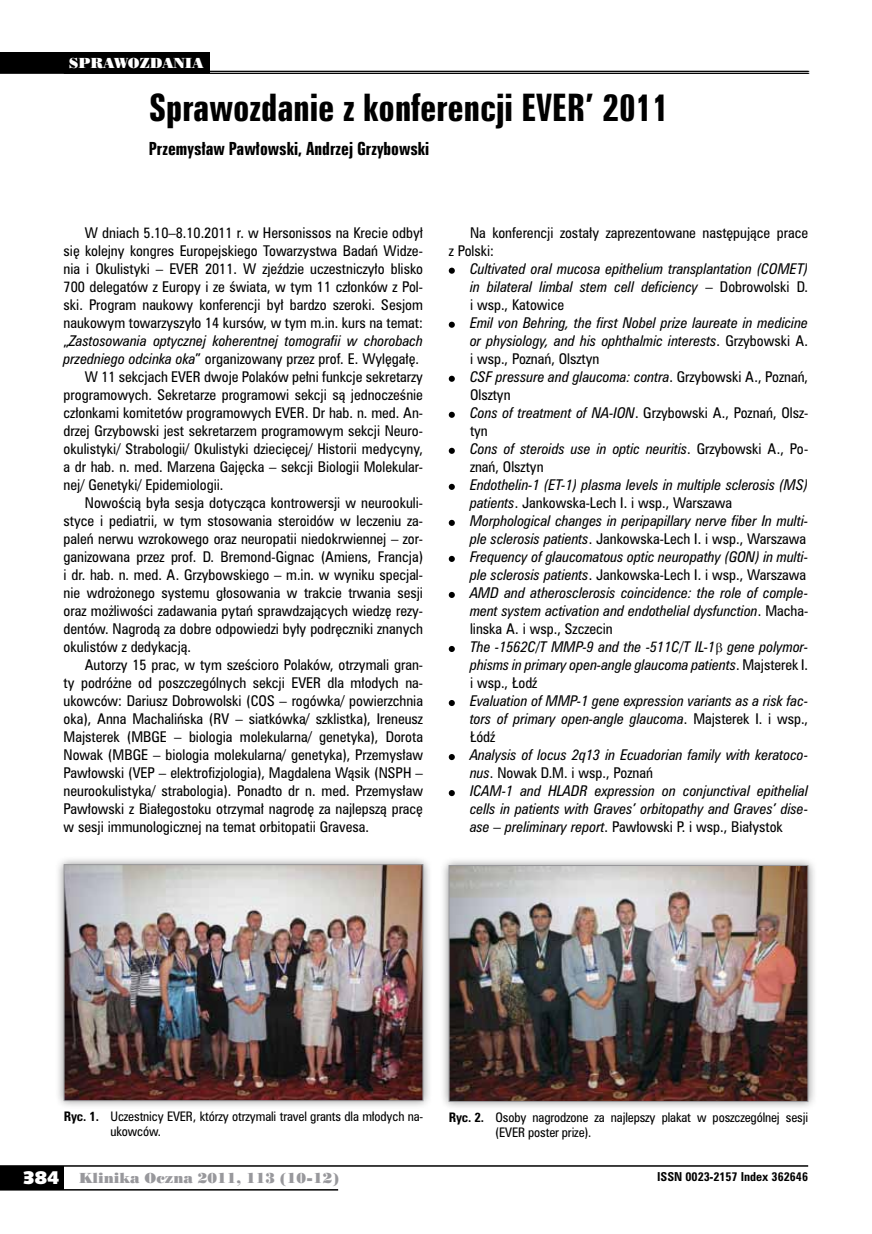
<style>
.page{position:relative;width:872px;height:1234px;background:#fff}
.page>*{position:absolute;margin:0;border:0;box-sizing:border-box;transform-origin:0 0}
.t1{font:34.5px "Zurich Bd X Cn PL";color:#000}
.t2{font:16.5px "Zurich Bd X Cn PL";color:#000}
.t3{font:13.5px/18px "Zurich Cn PL";color:#000}
.t4{font:italic 13.5px/18px "Zurich Cn PL";color:#000;text-align:justify}
.t5{font:13.5px "Poster Bodoni PL";color:#98989c}
.t6{font:13.5px "Poster Bodoni PL";color:#fff}
.t7{font:12px/15px "Zurich Cn PL";letter-spacing:-.01em;color:#000}
.t8{font:700 11.25px "Zurich Cn PL";color:#000}
.s1{font-style:normal}
.s2{font-style:italic}
.s3{font-weight:700}
.s4{font-family:"Humanst 531 U Blk PL";font-size:18px;color:#fff}
</style>
<div class="page">
<div style="left:0;top:1165px;width:64px;height:24px;background:#000"></div>
<hr style="left:0;top:1164px;width:808px;height:2px;background:#000">
<hr style="left:0;top:1188px;width:338px;height:2px;background:#000">
<hr style="left:0;top:71px;width:809px;height:1px;background:#000">
<hr style="left:0;top:73px;width:809px;height:1px;background:#000">
<div style="left:0;top:52px;width:210px;height:21px;background:#000"></div>
<div style="left:449px;top:267px;width:6px;height:7px;background:#000;border-radius:50%"></div>
<div style="left:449px;top:321px;width:6px;height:7px;background:#000;border-radius:50%"></div>
<div style="left:449px;top:375px;width:6px;height:7px;background:#000;border-radius:50%"></div>
<div style="left:449px;top:411px;width:6px;height:7px;background:#000;border-radius:50%"></div>
<div style="left:449px;top:447px;width:6px;height:7px;background:#000;border-radius:50%"></div>
<div style="left:449px;top:483px;width:6px;height:7px;background:#000;border-radius:50%"></div>
<div style="left:449px;top:519px;width:6px;height:7px;background:#000;border-radius:50%"></div>
<div style="left:449px;top:555px;width:6px;height:7px;background:#000;border-radius:50%"></div>
<div style="left:449px;top:591px;width:6px;height:7px;background:#000;border-radius:50%"></div>
<svg style="left:449px;top:645px;width:6px;height:7px"></svg>
<svg style="left:449px;top:699px;width:6px;height:7px"></svg>
<svg style="left:449px;top:753px;width:6px;height:7px"></svg>
<svg style="left:449px;top:789px;width:6px;height:7px"></svg>
<div style="left:55px;top:855px;width:377px;height:254px;background:#000;opacity:.45"></div>
<img style="left:66px;top:866px;width:355px;height:232px">
<div style="left:64px;top:864px;width:359px;height:236px;border:1px solid #98989c"></div>
<div style="left:440px;top:856px;width:377px;height:254px;background:#000;opacity:.45"></div>
<img style="left:451px;top:867px;width:355px;height:232px">
<div style="left:449px;top:865px;width:359px;height:236px;border:1px solid #98989c"></div>
<p class="t6" style="left:69px;top:54px;width:136px">SPRAWOZDANIA</p>
<h1 class="t1" style="left:149px;top:85px;width:522px">Sprawozdanie z konferencji EVER’ 2011</h1>
<p class="t2" style="left:149px;top:138px;width:282px">Przemysław Pawłowski, Andrzej Grzybowski</p>
<p class="t3" style="left:85px;top:223px;width:340px">W dniach 5.10–8.10.2011 r. w Hersonissos na Krecie odbył</p>
<p class="t3" style="left:64px;top:241px;width:361px">się kolejny kongres Europejskiego Towarzystwa Badań Widze-</p>
<p class="t3" style="left:64px;top:259px;width:361px">nia i Okulistyki – EVER 2011. W zjeździe uczestniczyło blisko</p>
<p class="t3" style="left:64px;top:277px;width:361px">700 delegatów z Europy i ze świata, w tym 11 członków z Pol-</p>
<p class="t3" style="left:64px;top:295px;width:361px">ski. Program naukowy konferencji był bardzo szeroki. Sesjom</p>
<p class="t3" style="left:64px;top:313px;width:361px">naukowym towarzyszyło 14 kursów, w tym m.in. kurs na temat:</p>
<p class="t4" style="left:64px;top:331px;width:361px"><span class="s1">„</span>Zastosowania optycznej koherentnej tomografii w chorobach</p>
<p class="t3" style="left:64px;top:349px;width:357px"><span class="s2">przedniego odcinka oka</span>” organizowany przez prof. E. Wylęgałę.</p>
<p class="t3" style="left:85px;top:367px;width:340px">W 11 sekcjach EVER dwoje Polaków pełni funkcje sekretarzy</p>
<p class="t3" style="left:64px;top:385px;width:361px">programowych. Sekretarze programowi sekcji są jednocześnie</p>
<p class="t3" style="left:64px;top:403px;width:361px">członkami komitetów programowych EVER. Dr hab. n. med. An-</p>
<p class="t3" style="left:64px;top:421px;width:361px">drzej Grzybowski jest sekretarzem programowym sekcji Neuro-</p>
<p class="t3" style="left:64px;top:439px;width:361px">okulistyki/ Strabologii/ Okulistyki dziecięcej/ Historii medycyny,</p>
<p class="t3" style="left:64px;top:457px;width:361px">a dr hab. n. med. Marzena Gajęcka – sekcji Biologii Molekular-</p>
<p class="t3" style="left:64px;top:475px;width:161px">nej/ Genetyki/ Epidemiologii.</p>
<p class="t3" style="left:85px;top:493px;width:340px">Nowością była sesja dotycząca kontrowersji w neurookuli-</p>
<p class="t3" style="left:64px;top:511px;width:361px">styce i pediatrii, w tym stosowania steroidów w leczeniu za-</p>
<p class="t3" style="left:64px;top:529px;width:361px">paleń nerwu wzrokowego oraz neuropatii niedokrwiennej – zor-</p>
<p class="t3" style="left:64px;top:547px;width:361px">ganizowana przez prof. D. Bremond-Gignac (Amiens, Francja)</p>
<p class="t3" style="left:64px;top:565px;width:361px">i dr. hab. n. med. A. Grzybowskiego – m.in. w wyniku specjal-</p>
<p class="t3" style="left:64px;top:583px;width:361px">nie wdrożonego systemu głosowania w trakcie trwania sesji</p>
<p class="t3" style="left:64px;top:601px;width:361px">oraz możliwości zadawania pytań sprawdzających wiedzę rezy-</p>
<p class="t3" style="left:64px;top:619px;width:361px">dentów. Nagrodą za dobre odpowiedzi były podręczniki znanych</p>
<p class="t3" style="left:64px;top:637px;width:129px">okulistów z dedykacją.</p>
<p class="t3" style="left:85px;top:655px;width:339px">Autorzy 15 prac, w tym sześcioro Polaków, otrzymali gran-</p>
<p class="t3" style="left:64px;top:673px;width:361px">ty podróżne od poszczególnych sekcji EVER dla młodych na-</p>
<p class="t3" style="left:64px;top:691px;width:361px">ukowców: Dariusz Dobrowolski (COS – rogówka/ powierzchnia</p>
<p class="t3" style="left:64px;top:709px;width:361px">oka), Anna Machalińska (RV – siatkówka/ szklistka), Ireneusz</p>
<p class="t3" style="left:64px;top:727px;width:361px">Majsterek (MBGE – biologia molekularna/ genetyka), Dorota</p>
<p class="t3" style="left:64px;top:745px;width:361px">Nowak (MBGE – biologia molekularna/ genetyka), Przemysław</p>
<p class="t3" style="left:64px;top:763px;width:361px">Pawłowski (VEP – elektrofizjologia), Magdalena Wąsik (NSPH –</p>
<p class="t3" style="left:64px;top:781px;width:361px">neurookulistyka/ strabologia). Ponadto dr n. med. Przemysław</p>
<p class="t3" style="left:64px;top:799px;width:361px">Pawłowski z Białegostoku otrzymał nagrodę za najlepszą pracę</p>
<p class="t3" style="left:64px;top:817px;width:307px">w sesji immunologicznej na temat orbitopatii Gravesa.</p>
<p class="t3" style="left:449px;top:223px;width:361px;text-indent:21px">Na konferencji zostały zaprezentowane następujące prace z Polski:</p>
<p class="t4" style="left:470px;top:259px;width:340px">Cultivated oral mucosa epithelium transplantation (COMET) in bilateral limbal stem cell deficiency <span class="s1">– Dobrowolski D. i wsp., Katowice</span></p>
<p class="t4" style="left:470px;top:313px;width:340px;text-align:left">Emil von Behring, the first Nobel prize laureate in medicine or physiology, and his ophthalmic interests<span class="s1">. Grzybowski A. i wsp., Poznań, Olsztyn<br></span>CSF pressure and glaucoma: contra<span class="s1">. Grzybowski A., Poznań, Olsztyn<br></span>Cons of treatment of NA-ION<span class="s1">. Grzybowski A., Poznań, Olsz&shy;tyn<br></span>Cons of steroids use in optic neuritis<span class="s1">. Grzybowski A., Po&shy;znań, Olsztyn</span></p>
<p class="t4" style="left:470px;top:475px;width:340px;text-align:left">Endothelin-1 (ET-1) plasma levels in multiple sclerosis (MS) patients<span class="s1">. Jankowska-Lech I. i wsp., Warszawa </span>Morphological changes in peripapillary nerve fiber In multi&shy;ple sclerosis patients<span class="s1">. Jankowska-Lech I. i wsp., Warszawa </span>Frequency of glaucomatous optic neuropathy (GON) in multi&shy;ple sclerosis patients<span class="s1">. Jankowska-Lech I. i wsp., Warszawa </span>AMD and atherosclerosis coincidence: the role of comple&shy;ment system activation and endothelial dysfunction<span class="s1">. Macha&shy;linska A. i wsp., Szczecin</span></p>
<p class="t4" style="left:470px;top:637px;width:340px">The -1562C/T MMP-9 and the -511C/T IL-1 gene polymor&shy;phisms in primary open-angle glaucoma patients<span class="s1">. Majsterek I. i wsp., Łodź</span></p>
<p class="t4" style="left:470px;top:691px;width:340px">Evaluation of MMP-1 gene expression variants as a risk fac&shy;tors of primary open-angle glaucoma<span class="s1">. Majsterek I. i wsp., Łódź</span></p>
<p class="t4" style="left:470px;top:745px;width:340px;text-align:left">Analysis of locus 2q13 in Ecuadorian family with keratoco&shy;nus<span class="s1">. Nowak D.M. i wsp., Poznań<br></span>ICAM-1 and HLADR expression on conjunctival epithelial cells in patients with Graves’ orbitopathy and Graves’ dise&shy;ase – preliminary report<span class="s1">. Pawłowski P. i wsp., Białystok</span></p>
<p class="t7" style="left:111px;top:1108px;width:314px;text-indent:-47px"><span class="s3">Ryc. 1.</span> Uczestnicy EVER, którzy otrzymali travel grants dla młodych na&shy;ukowców.</p>
<p class="t7" style="left:495px;top:1109px;width:314px;text-indent:-47px"><span class="s3">Ryc. 2.</span> Osoby nagrodzone za najlepszy plakat w poszczególnej sesji (EVER poster prize).</p>
<p class="t5" style="left:23px;top:1168px;width:318px"><span class="s4">384</span> Klinika Oczna 2011, 113 (10-12)</p>
<p class="t8" style="left:657px;top:1168px;width:152px">ISSN 0023-2157 Index 362646</p>
</div>
